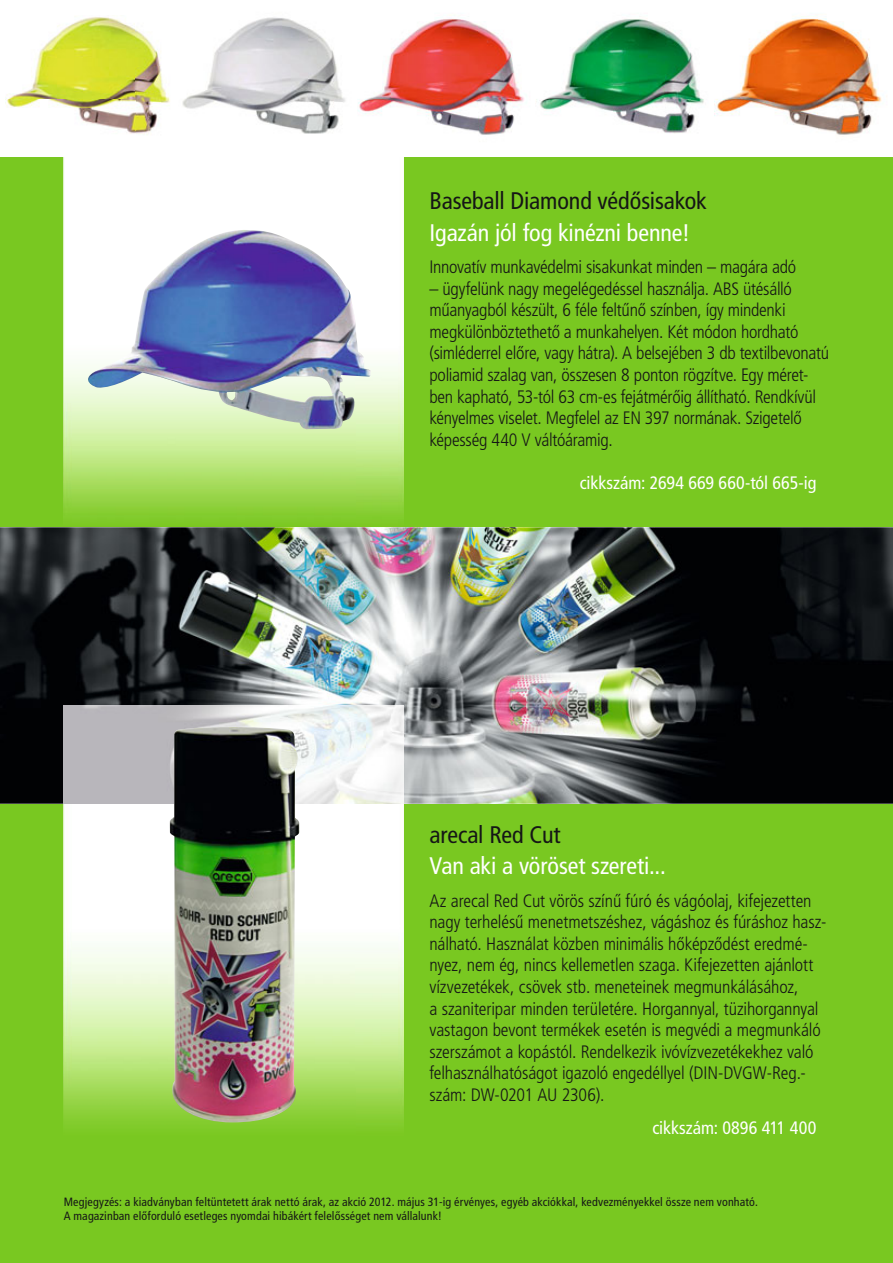
<style>
.page{position:relative;width:893px;height:1263px;background:#fff}
.page>*{position:absolute;margin:0;border:0;box-sizing:border-box;transform-origin:0 0}
.t1{font:condensed 24px "Frutiger LT Pro";letter-spacing:-.005em;color:#fff}
.t2{font:condensed 24px "Frutiger LT Pro";letter-spacing:-.005em;color:#151616}
.t3{font:300 condensed 18px/21.6px "Frutiger LT Pro";letter-spacing:-.01em;color:#151616}
.t4{font:condensed 18px "Frutiger LT Pro";color:#fff}
.t5{font:condensed 12px/14.4px "Frutiger LT Pro";letter-spacing:.01em;color:#151616}
</style>
<div class="page">
<div style="left:0;top:157px;width:893px;height:1106px;background:#79c821"></div>
<img style="left:64px;top:157px;width:340px;height:362px">
<img style="left:86px;top:228px;width:285px;height:202px">
<img style="left:0;top:527px;width:893px;height:277px">
<img style="left:5px;top:17px;width:165px;height:118px">
<img style="left:182px;top:15px;width:700px;height:120px">
<img style="left:64px;top:706px;width:340px;height:420px">
<img style="left:170px;top:727px;width:129px;height:395px">
<h1 class="t2" style="left:429px;top:190px;width:279px">Baseball Diamond védősisakok</h1>
<h1 class="t1" style="left:429px;top:222px;width:262px">Igazán jól fog kinézni benne!</h1>
<p class="t3" style="left:429px;top:258px;width:368px">Innovatív munkavédelmi sisakunkat minden – magára adó</p>
<p class="t3" style="left:429px;top:280px;width:401px">– ügyfelünk nagy megelégedéssel használja. ABS ütésálló műanyagból készült, 6 féle feltűnő színben, így mindenki megkülönböztethető a munkahelyen. Két módon hordható (simléderrel előre, vagy hátra). A belsejében 3 db textilbevonatú poliamid szalag van, összesen 8 ponton rögzítve. Egy méret&shy;ben kapható, 53-tól 63 cm-es fejátmérőig állítható. Rendkívül kényelmes viselet. Megfelel az EN 397 normának. Szigetelő képesség 440 V váltóáramig.</p>
<p class="t4" style="left:580px;top:475px;width:238px">cikkszám: 2694 669 660-tól 665-ig</p>
<h1 class="t2" style="left:429px;top:824px;width:133px">arecal Red Cut</h1>
<h1 class="t1" style="left:429px;top:855px;width:238px">Van aki a vöröset szereti...</h1>
<p class="t3" style="left:429px;top:892px;width:399px">Az arecal Red Cut vörös színű fúró és vágóolaj, kifejezetten nagy terhelésű menetmetszéshez, vágáshoz és fúráshoz hasz&shy;nálható. Használat közben minimális hőképződést eredmé&shy;nyez, nem ég, nincs kellemetlen szaga. Kifejezetten ajánlott vízvezetékek, csövek stb. meneteinek megmunkálásához,<br>a szaniteripar minden területére. Horgannyal, tüzihorgannyal vastagon bevont termékek esetén is megvédi a megmunkáló szerszámot a kopástól. Rendelkezik ivóvízvezetékekhez való felhasználhatóságot igazoló engedéllyel (DIN-DVGW-Reg.- szám: DW-0201 AU 2306).</p>
<p class="t4" style="left:652px;top:1120px;width:166px">cikkszám: 0896 411 400</p>
<p class="t5" style="left:64px;top:1196px;width:696px">Megjegyzés: a kiadványban feltüntetett árak nettó árak, az akció 2012. május 31-ig érvényes, egyéb akciókkal, kedvezményekkel össze nem vonható.<br>A magazinban előforduló esetleges nyomdai hibákért felelősséget nem vállalunk!</p>
</div>
